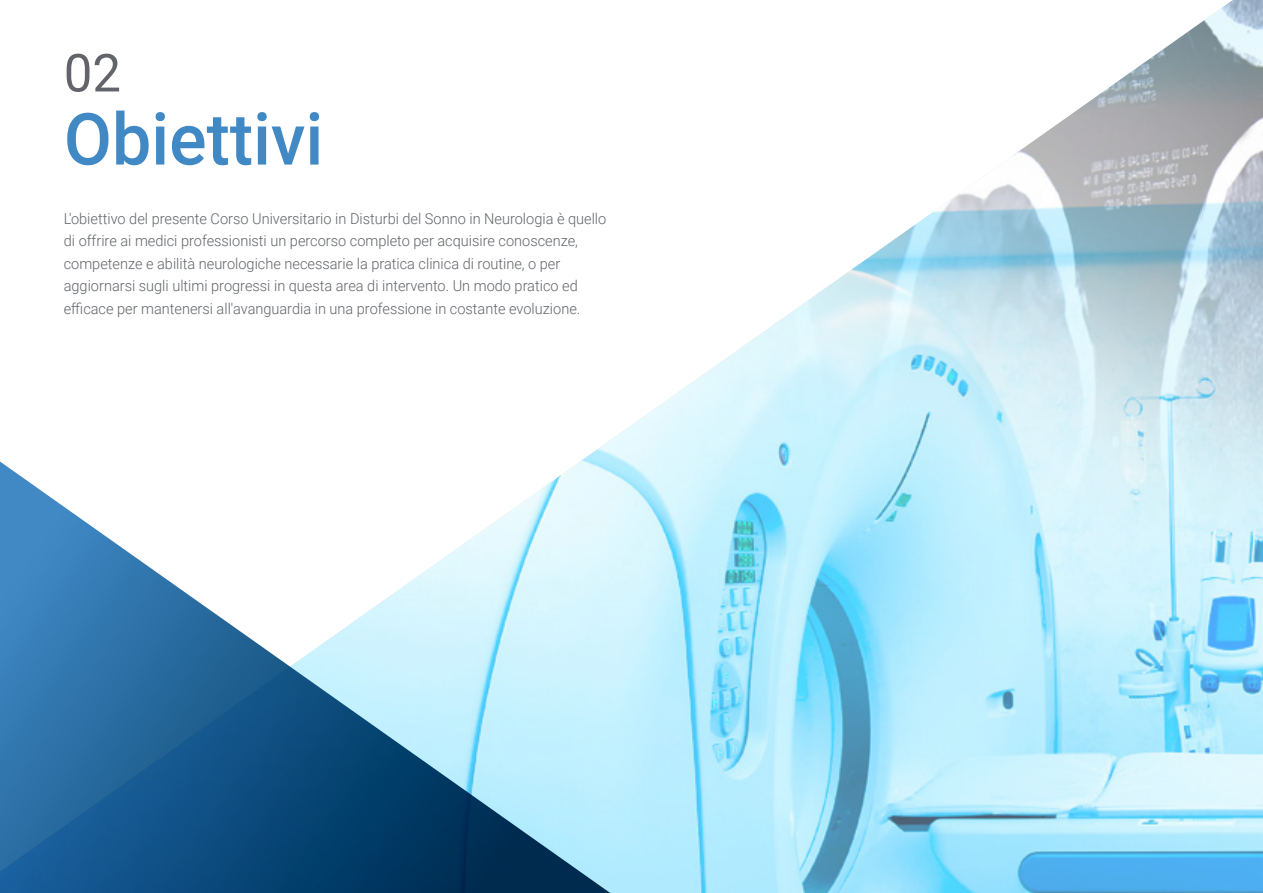
<style>
.page{position:relative;width:1263px;height:893px;background:#fff}
.page>*{position:absolute;margin:0;border:0;box-sizing:border-box;transform-origin:0 0}
.t1{font:500 72px "Roboto";color:#4089c5}
.t2{font:52.5px "Roboto";color:#61646a}
.t3{font:300 15px/22.5px "Roboto";color:#61646a}
</style>
<div class="page">
<img style="left:602px;top:0;width:661px;height:893px">
<svg style="left:0;top:446px;width:640px;height:447px"></svg>
<h2 class="t2" style="left:64px;top:36px;width:59px">02</h2>
<h1 class="t1" style="left:64px;top:89px;width:261px">Obiettivi</h1>
<p class="t3" style="left:64px;top:207px;width:544px">L'obiettivo del presente Corso Universitario in Disturbi del Sonno in Neurologia è quello di offrire ai medici professionisti un percorso completo per acquisire conoscenze, competenze e abilità neurologiche necessarie la pratica clinica di routine, o per aggiornarsi sugli ultimi progressi in questa area di intervento. Un modo pratico ed efficace per mantenersi all'avanguardia in una professione in costante evoluzione.</p>
</div>
